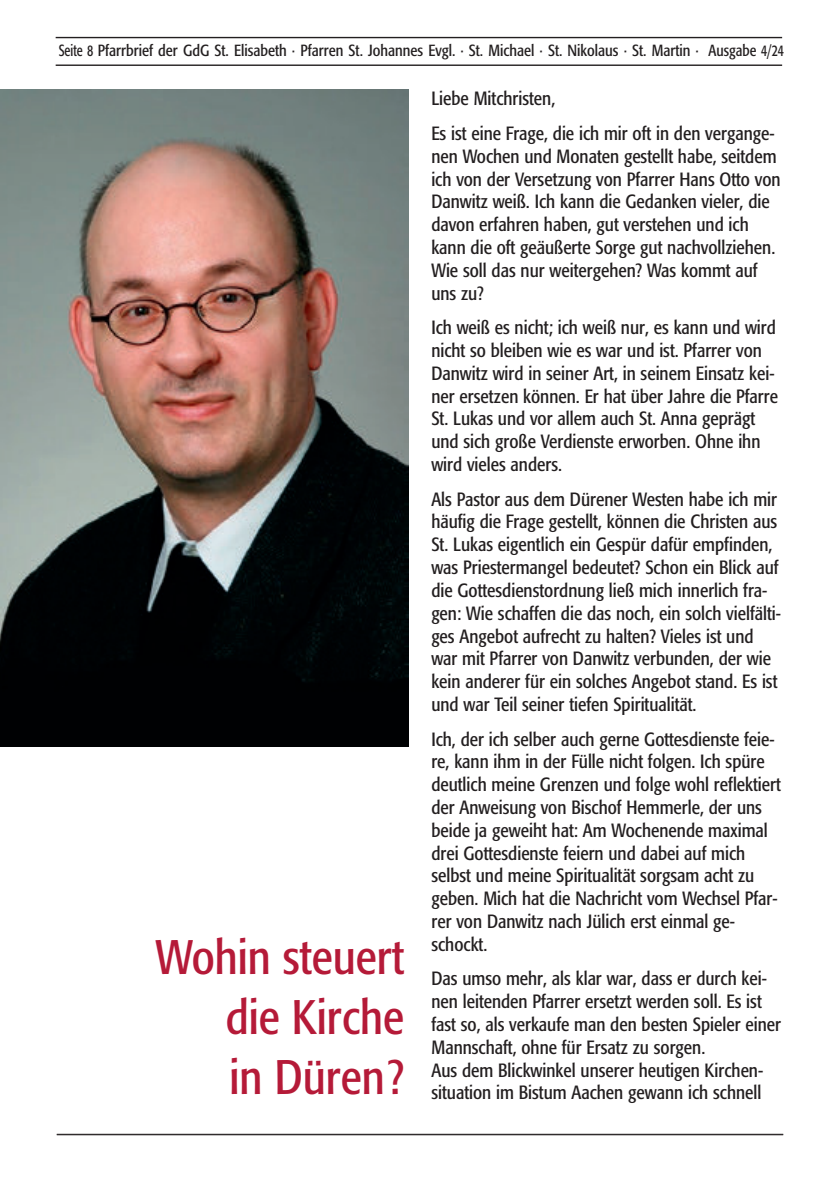
<style>
.page{position:relative;width:840px;height:1191px;background:#fff}
.page>*{position:absolute;margin:0;border:0;box-sizing:border-box;transform-origin:0 0}
.t1{font:condensed 48px/60px "Formata";color:#b51a38;text-align:justify}
.t2{font:condensed 19px/22.8px "Formata";color:#231f20}
.t3{font:condensed 16px "Formata";color:#231f20;scale:.85 1}
</style>
<div class="page">
<hr style="left:56px;top:37px;width:725px;height:1px;background:#231f20">
<hr style="left:56px;top:64px;width:725px;height:2px;background:#231f20">
<hr style="left:57px;top:1134px;width:725px;height:1px;background:#231f20">
<hr style="left:57px;top:1133px;width:725px;height:1px;background:#231f20">
<img style="left:0;top:90px;width:408px;height:656px">
<p class="t3" style="left:59px;top:44px;width:854px">Seite 8 Pfarrbrief der GdG St. Elisabeth · Pfarren St. Johannes Evgl. · St. Michael · St. Nikolaus · St. Martin · Ausgabe 4/24</p>
<p class="t2" style="left:431px;top:83px;width:344px;line-height:34.6px">Liebe Mitchristen,<br>Es ist eine Frage, die ich mir oft in den vergange-</p>
<p class="t2" style="left:431px;top:146px;width:350px">nen Wochen und Monaten gestellt habe, seitdem ich von der Versetzung von Pfarrer Hans Otto von Danwitz weiß. Ich kann die Gedanken vieler, die davon erfahren haben, gut verstehen und ich kann die oft geäußerte Sorge gut nachvollziehen.<br>Wie soll das nur weitergehen? Was kommt auf uns zu?</p>
<p class="t2" style="left:431px;top:317px;width:348px">Ich weiß es nicht; ich weiß nur, es kann und wird nicht so bleiben wie es war und ist. Pfarrer von Danwitz wird in seiner Art, in seinem Einsatz kei&shy;ner ersetzen können. Er hat über Jahre die Pfarre St. Lukas und vor allem auch St. Anna geprägt und sich große Verdienste erworben. Ohne ihn wird vieles anders.</p>
<p class="t2" style="left:431px;top:489px;width:351px">Als Pastor aus dem Dürener Westen habe ich mir häufig die Frage gestellt, können die Christen aus St. Lukas eigentlich ein Gespür dafür empfinden, was Priestermangel bedeutet? Schon ein Blick auf die Gottesdienstordnung ließ mich innerlich fra&shy;gen: Wie schaffen die das noch, ein solch vielfälti&shy;ges Angebot aufrecht zu halten? Vieles ist und war mit Pfarrer von Danwitz verbunden, der wie kein anderer für ein solches Angebot stand. Es ist und war Teil seiner tiefen Spiritualität.</p>
<p class="t2" style="left:431px;top:728px;width:351px">Ich, der ich selber auch gerne Gottesdienste feie&shy;re, kann ihm in der Fülle nicht folgen. Ich spüre deutlich meine Grenzen und folge wohl reflektiert der Anweisung von Bischof Hemmerle, der uns beide ja geweiht hat: Am Wochenende maximal drei Gottesdienste feiern und dabei auf mich selbst und meine Spiritualität sorgsam acht zu geben. Mich hat die Nachricht vom Wechsel Pfar&shy;rer von Danwitz nach Jülich erst einmal ge&shy;schockt.</p>
<p class="t2" style="left:431px;top:968px;width:351px">Das umso mehr, als klar war, dass er durch kei&shy;nen leitenden Pfarrer ersetzt werden soll. Es ist fast so, als verkaufe man den besten Spieler einer Mannschaft, ohne für Ersatz zu sorgen.<br>Aus dem Blickwinkel unserer heutigen Kirchen&shy;situation im Bistum Aachen gewann ich schnell</p>
<h1 class="t1" style="left:226px;top:930px;width:180px;text-indent:-70px">Wohin steuert die Kirche in Düren?</h1>
</div>
